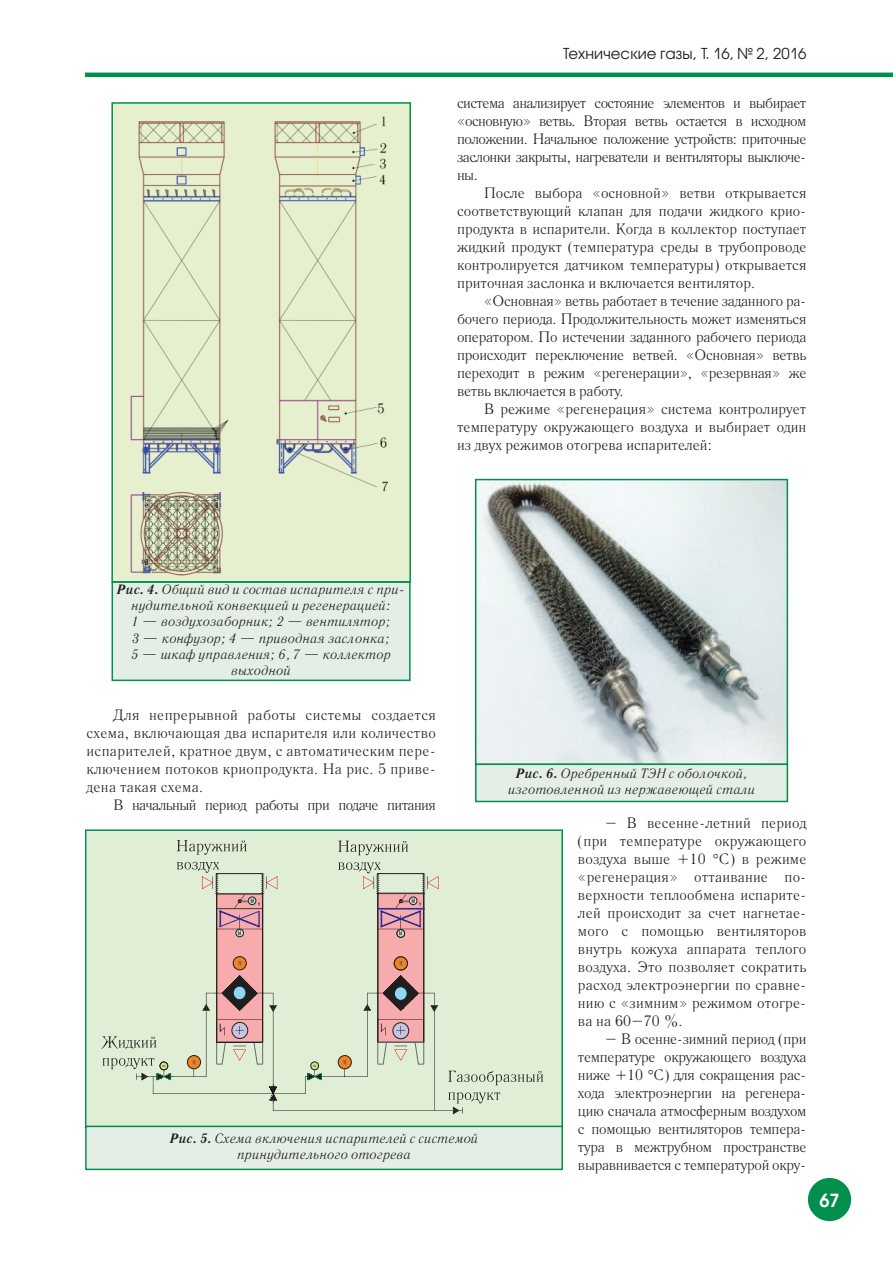
<style>
.page{position:relative;width:893px;height:1263px;background:#fff}
.page>*{position:absolute;margin:0;border:0;box-sizing:border-box;transform-origin:0 0}
.t1{font:600 18px "Avant Garde Gothic C";color:#fff}
.t2{font:15px/18px "Literaturnaya C";color:#231f20;text-align:justify}
.t3{font:15px "Literaturnaya C";letter-spacing:-.04em;color:#231f20}
.t4{font:15px "Avant Garde Gothic C";color:#231f20}
.t5{font:italic 13.5px/16.2px "Literaturnaya C";color:#231f20;text-align:center}
.s1{font-weight:700}
</style>
<div class="page">
<div style="left:808px;top:1178px;width:43px;height:43px;background:#008f4d;border-radius:50%"></div>
<hr style="left:85px;top:73px;width:808px;height:4px;background:#008f4d">
<img style="left:114px;top:105px;width:294px;height:475px">
<div style="left:111px;top:102px;width:300px;height:481px;border:2px solid #008f4d"></div>
<div style="left:113px;top:583px;width:296px;height:97px;background:#e4eee6"></div>
<div style="left:112px;top:581px;width:299px;height:100px;border:2px solid #008f4d"></div>
<img style="left:478px;top:482px;width:307px;height:280px">
<div style="left:475px;top:479px;width:313px;height:286px;border:2px solid #008f4d"></div>
<div style="left:477px;top:765px;width:310px;height:36px;background:#e4eee6"></div>
<div style="left:475px;top:763px;width:313px;height:39px;border:2px solid #008f4d"></div>
<div style="left:87px;top:831px;width:474px;height:296px;background:#dfeed4"></div>
<svg style="left:338px;top:841px;width:70px;height:14px"></svg>
<svg style="left:177px;top:840px;width:70px;height:15px"></svg>
<svg style="left:101px;top:862px;width:442px;height:252px"></svg>
<div style="left:85px;top:829px;width:478px;height:299px;border:2px solid #008f4d"></div>
<div style="left:87px;top:1127px;width:474px;height:42px;background:#e4eee6"></div>
<div style="left:85px;top:1125px;width:478px;height:45px;border:2px solid #008f4d"></div>
<p class="t4" style="left:563px;top:45px;width:245px">Технические газы, Т. 16, № 2, 2016</p>
<p class="t2" style="left:457px;top:95px;width:351px">система анализирует состояние элементов и выбирает «основную» ветвь. Вторая ветвь остается в исходном положении. Начальное положение устройств: приточные заслонки закрыты, нагреватели и вентиляторы выключе&shy;ны.</p>
<p class="t2" style="left:457px;top:185px;width:351px;text-indent:27px">После выбора «основной» ветви открывается соответствующий клапан для подачи жидкого крио&shy;продукта в испарители. Когда в коллектор поступает жидкий продукт (температура среды в трубопроводе контролируется датчиком температуры) открывается приточная заслонка и включается вентилятор.</p>
<p class="t2" style="left:457px;top:293px;width:351px;text-indent:27px">«Основная» ветвь работает в течение заданного ра&shy;бочего периода. Продолжительность может изменяться оператором. По истечении заданного рабочего периода происходит переключение ветвей. «Основная» ветвь переходит в режим «регенерации», «резервная» же ветвь включается в работу.</p>
<p class="t2" style="left:457px;top:401px;width:351px;text-indent:27px">В режиме «регенерация» система контролирует температуру окружающего воздуха и выбирает один из двух режимов отогрева испарителей:</p>
<p class="t5" style="left:117px;top:582px;width:290px"><span class="s1">Рис. 4.</span> Общий вид и состав испарителя с при&shy;нудительной конвекцией и регенерацией:<br>1 — воздухозаборник; 2 — вентилятор;<br>3 — конфузор; 4 — приводная заслонка;<br>5 — шкаф управления; 6, 7 — коллектор выходной</p>
<p class="t2" style="left:87px;top:707px;width:351px;text-indent:27px">Для непрерывной работы системы создается схема, включающая два испарителя или количество испарителей, кратное двум, с автоматическим пере&shy;ключением потоков криопродукта. На рис. 5 приве&shy;дена такая схема.</p>
<p class="t3" style="left:114px;top:800px;width:324px">В начальный период работы при подаче питания</p>
<p class="t5" style="left:170px;top:1132px;width:310px"><span class="s1">Рис. 5.</span> Схема включения испарителей с системой принудительного отогрева</p>
<p class="t5" style="left:508px;top:767px;width:249px"><span class="s1">Рис. 6.</span> Оребренный ТЭН с оболочкой, изготовленной из нержавеющей стали</p>
<p class="t2" style="left:578px;top:815px;width:230px;text-indent:27px">– В весенне-летний период (при температуре окружающего воздуха выше +10 C) в режиме «регенерация» оттаивание по&shy;верхности теплообмена испарите&shy;лей происходит за счет нагнетае&shy;мого с помощью вентиляторов внутрь кожуха аппарата теплого воздуха. Это позволяет сократить расход электроэнергии по сравне&shy;нию с «зимним» режимом отогре&shy;ва на 60–70 %.</p>
<p class="t2" style="left:578px;top:1031px;width:230px;text-indent:27px">– В осенне-зимний период (при температуре окружающего воздуха ниже +10 C) для сокращения рас&shy;хода электроэнергии на регенера&shy;цию сначала атмосферным воздухом с помощью вентиляторов темпера&shy;тура в межтрубном пространстве выравнивается с температурой окру-</p>
<p class="t1" style="left:819px;top:1190px;width:22px">67</p>
</div>
